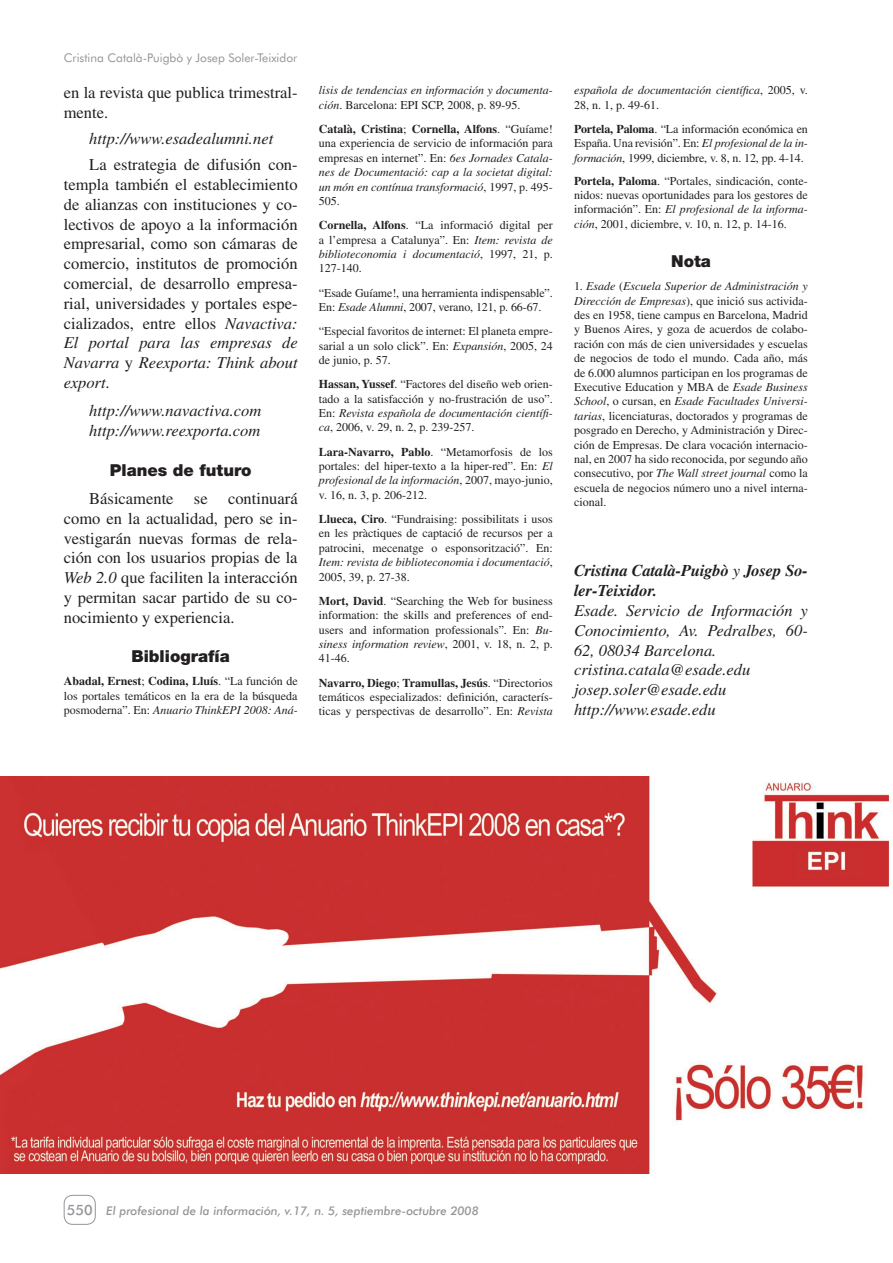
<style>
.page{position:relative;width:893px;height:1263px;background:#fff}
.page>*{position:absolute;margin:0;border:0;box-sizing:border-box;transform-origin:0 0}
.t1{font:16.5px/19.8px "Times";color:#231f20;text-align:justify}
.t2{font:italic 16.5px/19.8px "Times";color:#231f20}
.t3{font:italic 700 16.5px/19.8px "Times";letter-spacing:-.01em;color:#231f20}
.t4{font:900 16.5px "Helvetica Neue";color:#231f20}
.t5{font:500 14.25px "Futura BT";color:#939598}
.t6{font:12px/14.4px "Times";color:#231f20;text-align:justify}
.t7{font:italic 12px/14.4px "Times";color:#231f20}
.t8{font:italic 500 12px "Futura BT";color:#939598}
.t9{font:12px "Futura BT";color:#939598}
.s1{font-style:italic}
.s2{font-weight:700}
.s3{font-style:normal}
.s4{font-weight:400}
</style>
<div class="page">
<div style="left:64px;top:1195px;width:32px;height:30px;border:1px solid #939598;border-radius:9px"></div>
<img style="left:0;top:777px;width:889px;height:397px">
<p class="t9" style="left:64px;top:51px;width:235px">Cristina Català-Puigbò y Josep Soler-Teixidor</p>
<h1 class="t1" style="left:64px;top:82px;width:235px">en la revista que publica trimestral&shy;mente.</h1>
<h1 class="t2" style="left:89px;top:129px;width:185px">http://www.esadealumni.net</h1>
<p class="t1" style="left:64px;top:155px;width:235px;text-indent:26px">La estrategia de difusión con&shy;templa también el establecimiento de alianzas con instituciones y co&shy;lectivos de apoyo a la información empresarial, como son cámaras de comercio, institutos de promoción comercial, de desarrollo empresa&shy;rial, universidades y portales espe&shy;cializados, entre ellos <span class="s1">Navactiva:<br>El portal para las empresas de Navarra</span> y <span class="s1">Reexporta: Think about export</span>.</p>
<h1 class="t2" style="left:89px;top:401px;width:174px">http://www.navactiva.com http://www.reexporta.com</h1>
<h1 class="t4" style="left:110px;top:460px;width:143px">Planes de futuro</h1>
<h1 class="t1" style="left:64px;top:488px;width:235px;text-indent:26px">Básicamente se continuará como en la actualidad, pero se in&shy;vestigarán nuevas formas de rela&shy;ción con los usuarios propias de la <span class="s1">Web 2.0</span> que faciliten la interacción y permitan sacar partido de su co&shy;nocimiento y experiencia.</h1>
<h1 class="t4" style="left:132px;top:647px;width:100px">Bibliografía</h1>
<p class="t6" style="left:64px;top:674px;width:235px"><span class="s2">Abadal, Ernest</span>; <span class="s2">Codina, Lluís</span>. “La función de los portales temáticos en la era de la búsqueda posmoderna”. En: <span class="s1">Anuario ThinkEPI 2008: Aná-</span></p>
<p class="t7" style="left:319px;top:83px;width:235px">lisis de tendencias en información y documenta&shy;ción<span class="s3">. Barcelona: EPI SCP, 2008, p. 89-95.</span></p>
<p class="t6" style="left:319px;top:122px;width:235px"><span class="s2">Català, Cristina</span>; <span class="s2">Cornella, Alfons</span>. “Guíame! una experiencia de servicio de información para empresas en internet”. En: <span class="s1">6es Jornades Catala&shy;nes de Documentació: cap a la societat digital: un món en contínua transformació</span>, 1997, p. 495- 505.</p>
<p class="t6" style="left:319px;top:218px;width:235px"><span class="s2">Cornella, Alfons</span>. “La informació digital per a l’empresa a Catalunya”. En: <span class="s1">Item: revista de biblioteconomia i documentació</span>, 1997, 21, p.<br>127-140.</p>
<p class="t6" style="left:319px;top:285px;width:235px">“Esade Guíame!, una herramienta indispensable”.<br>En: <span class="s1">Esade Alumni</span>, 2007, verano, 121, p. 66-67.</p>
<p class="t6" style="left:319px;top:324px;width:235px">“Especial favoritos de internet: El planeta empre&shy;sarial a un solo click”. En: <span class="s1">Expansión</span>, 2005, 24 de junio, p. 57.</p>
<p class="t6" style="left:319px;top:377px;width:235px"><span class="s2">Hassan, Yussef</span>. “Factores del diseño web orien&shy;tado a la satisfacción y no-frustración de uso”.<br>En: <span class="s1">Revista española de documentación científi&shy;ca</span>, 2006, v. 29, n. 2, p. 239-257.</p>
<p class="t6" style="left:319px;top:444px;width:235px"><span class="s2">Lara-Navarro, Pablo</span>. “Metamorfosis de los portales: del hiper-texto a la hiper-red”. En: <span class="s1">El profesional de la información</span>, 2007, mayo-junio, v. 16, n. 3, p. 206-212.</p>
<p class="t6" style="left:319px;top:512px;width:235px"><span class="s2">Llueca, Ciro</span>. “Fundraising: possibilitats i usos en les pràctiques de captació de recursos per a patrocini, mecenatge o esponsorització”. En:<br><span class="s1">Item: revista de biblioteconomia i documentació</span>, 2005, 39, p. 27-38.</p>
<p class="t6" style="left:319px;top:593px;width:235px"><span class="s2">Mort, David</span>. “Searching the Web for business information: the skills and preferences of end&shy;users and information professionals”. En: <span class="s1">Bu&shy;siness information review</span>, 2001, v. 18, n. 2, p.<br>41-46.</p>
<p class="t6" style="left:319px;top:675px;width:235px"><span class="s2">Navarro, Diego</span>; <span class="s2">Tramullas, Jesús</span>. “Directorios temáticos especializados: definición, caracterís&shy;ticas y perspectivas de desarrollo”. En: <span class="s1">Revista</span></p>
<p class="t7" style="left:574px;top:83px;width:235px">española de documentación científica<span class="s3">, 2005, v.<br>28, n. 1, p. 49-61.</span></p>
<p class="t6" style="left:574px;top:122px;width:235px"><span class="s2">Portela, Paloma</span>. “La información económica en España. Una revisión”. En: <span class="s1">El profesional de la in&shy;formación</span>, 1999, diciembre, v. 8, n. 12, pp. 4-14.</p>
<p class="t6" style="left:574px;top:173px;width:235px"><span class="s2">Portela, Paloma</span>. “Portales, sindicación, conte&shy;nidos: nuevas oportunidades para los gestores de información”. En: <span class="s1">El profesional de la informa&shy;ción</span>, 2001, diciembre, v. 10, n. 12, p. 14-16.</p>
<h1 class="t4" style="left:671px;top:252px;width:41px">Nota</h1>
<p class="t6" style="left:574px;top:279px;width:235px">1. <span class="s1">Esade</span> (<span class="s1">Escuela Superior de Administración y Dirección de Empresas</span>), que inició sus activida&shy;des en 1958, tiene campus en Barcelona, Madrid y Buenos Aires, y goza de acuerdos de colabo&shy;ración con más de cien universidades y escuelas de negocios de todo el mundo. Cada año, más de 6.000 alumnos participan en los programas de Executive Education y MBA de <span class="s1">Esade Business School</span>, o cursan, en <span class="s1">Esade Facultades Universi&shy;tarias</span>, licenciaturas, doctorados y programas de posgrado en Derecho, y Administración y Direc&shy;ción de Empresas. De clara vocación internacio&shy;nal, en 2007 ha sido reconocida, por segundo año consecutivo, por <span class="s1">The Wall street journal</span> como la escuela de negocios número uno a nivel interna&shy;cional.</p>
<h1 class="t3" style="left:574px;top:561px;width:235px">Cristina Català-Puigbò <span class="s4">y</span> Josep So&shy;ler-Teixidor.</h1>
<h1 class="t2" style="left:574px;top:600px;width:235px">Esade. Servicio de Información y<br>Conocimiento, Av. Pedralbes, 60-<br>62, 08034 Barcelona. cristina.catala@esade.edu josep.soler@esade.edu http://www.esade.edu</h1>
<p class="t5" style="left:67px;top:1201px;width:27px">550</p>
<p class="t8" style="left:106px;top:1203px;width:374px">El profesional de la información, v.17, n. 5, septiembre-octubre 2008</p>
</div>
